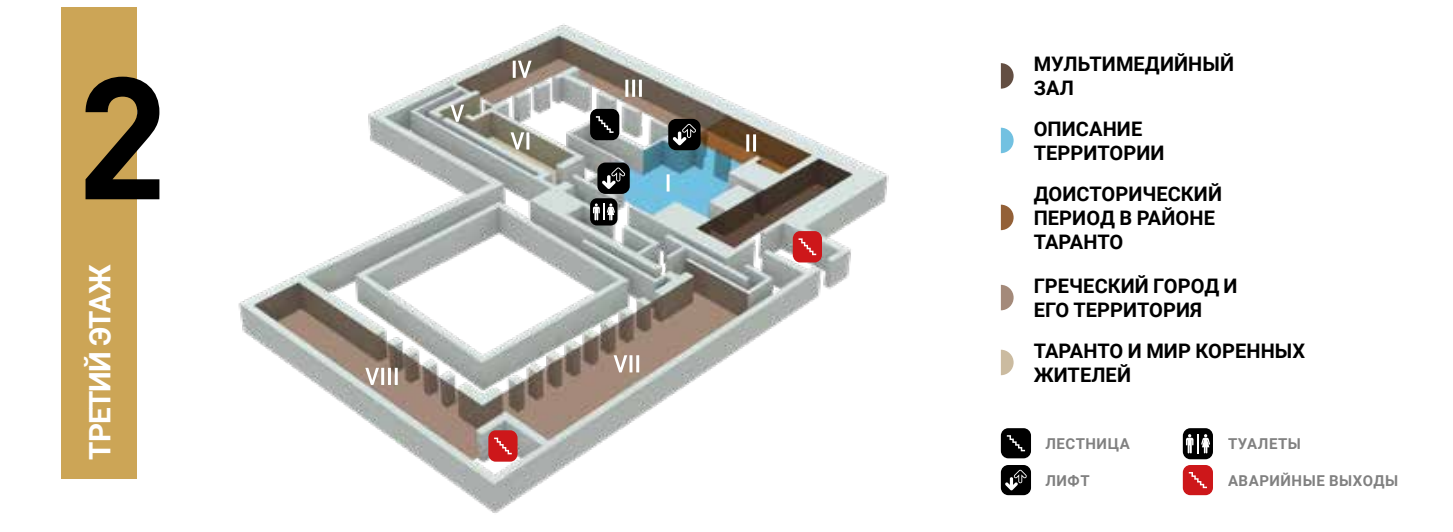
<style>
.page{position:relative;width:1453px;height:532px;background:#fff}
.page>*{position:absolute;margin:0;border:0;box-sizing:border-box;transform-origin:0 0}
.t1{font:700 29.5px "Roboto";letter-spacing:-.04em;color:#fff}
.t2{font:700 20px/24px "Roboto";letter-spacing:.005em;color:#000}
.t3{font:700 15px "Roboto";letter-spacing:.035em;color:#000}
</style>
<div class="page">
<img style="left:238px;top:25px;width:651px;height:488px">
<div style="left:62px;top:7px;width:75px;height:471px;background:#cca556"></div>
<svg style="left:86px;top:77px;width:73px;height:122px"></svg>
<svg style="left:614px;top:355px;width:25px;height:17px"></svg>
<svg style="left:450px;top:105px;width:14px;height:17px"></svg>
<svg style="left:510px;top:132px;width:19px;height:17px"></svg>
<svg style="left:365px;top:367px;width:33px;height:18px"></svg>
<hr style="left:746px;top:134px;width:3px;height:17px;background:#fff">
<hr style="left:753px;top:134px;width:3px;height:17px;background:#fff">
<hr style="left:625px;top:80px;width:3px;height:17px;background:#fff">
<hr style="left:632px;top:80px;width:3px;height:17px;background:#fff">
<hr style="left:639px;top:80px;width:3px;height:17px;background:#fff">
<svg style="left:513px;top:61px;width:18px;height:17px"></svg>
<div style="left:488px;top:430px;width:29px;height:31px;background:#cd171a;border-radius:8px"></div>
<svg style="left:494px;top:437px;width:18px;height:17px"></svg>
<div style="left:793px;top:231px;width:29px;height:31px;background:#cd171a;border-radius:8px"></div>
<svg style="left:798px;top:238px;width:18px;height:17px"></svg>
<div style="left:590px;top:198px;width:27px;height:27px;background:#000;border-radius:7px"></div>
<svg style="left:593px;top:203px;width:22px;height:17px"></svg>
<div style="left:668px;top:119px;width:32px;height:31px;background:#000;border-radius:8px"></div>
<svg style="left:673px;top:124px;width:23px;height:21px"></svg>
<div style="left:597px;top:162px;width:33px;height:32px;background:#000;border-radius:8px"></div>
<svg style="left:602px;top:167px;width:23px;height:22px"></svg>
<div style="left:590px;top:109px;width:29px;height:31px;background:#000;border-radius:8px"></div>
<svg style="left:596px;top:116px;width:17px;height:17px"></svg>
<svg style="left:667px;top:174px;width:2px;height:17px"></svg>
<svg style="left:1001px;top:63px;width:12px;height:26px"></svg>
<svg style="left:1001px;top:128px;width:12px;height:25px"></svg>
<svg style="left:1001px;top:204px;width:12px;height:26px"></svg>
<svg style="left:1001px;top:285px;width:12px;height:25px"></svg>
<svg style="left:1001px;top:349px;width:12px;height:26px"></svg>
<div style="left:1001px;top:428px;width:30px;height:30px;background:#000;border-radius:7px"></div>
<svg style="left:1007px;top:435px;width:18px;height:16px"></svg>
<div style="left:1001px;top:465px;width:30px;height:30px;background:#000;border-radius:7px"></div>
<svg style="left:1005px;top:469px;width:22px;height:21px"></svg>
<div style="left:1183px;top:465px;width:30px;height:30px;background:#cd171a;border-radius:7px"></div>
<svg style="left:1189px;top:472px;width:18px;height:16px"></svg>
<div style="left:1183px;top:428px;width:30px;height:31px;background:#000;border-radius:8px"></div>
<svg style="left:1186px;top:434px;width:24px;height:19px"></svg>
<h1 class="t1" style="left:79px;top:459px;width:196px;rotate:-90deg">ТРЕТИЙ ЭТАЖ</h1>
<p class="t2" style="left:1034px;top:51px;width:202px">МУЛЬТИМЕДИЙНЫЙ<br>ЗАЛ</p>
<p class="t2" style="left:1034px;top:116px;width:132px">ОПИСАНИЕ<br>ТЕРРИТОРИИ</p>
<p class="t2" style="left:1034px;top:181px;width:190px">ДОИСТОРИЧЕСКИЙ<br>ПЕРИОД В РАЙОНЕ<br>ТАРАНТО</p>
<p class="t2" style="left:1034px;top:273px;width:205px">ГРЕЧЕСКИЙ ГОРОД И<br>ЕГО ТЕРРИТОРИЯ</p>
<p class="t2" style="left:1034px;top:338px;width:273px">ТАРАНТО И МИР КОРЕННЫХ<br>ЖИТЕЛЕЙ</p>
<p class="t3" style="left:1045px;top:433px;width:86px">ЛЕСТНИЦА</p>
<p class="t3" style="left:1045px;top:469px;width:46px">ЛИФТ</p>
<p class="t3" style="left:1228px;top:469px;width:172px">АВАРИЙНЫЕ ВЫХОДЫ</p>
<p class="t3" style="left:1228px;top:433px;width:75px">ТУАЛЕТЫ</p>
</div>
